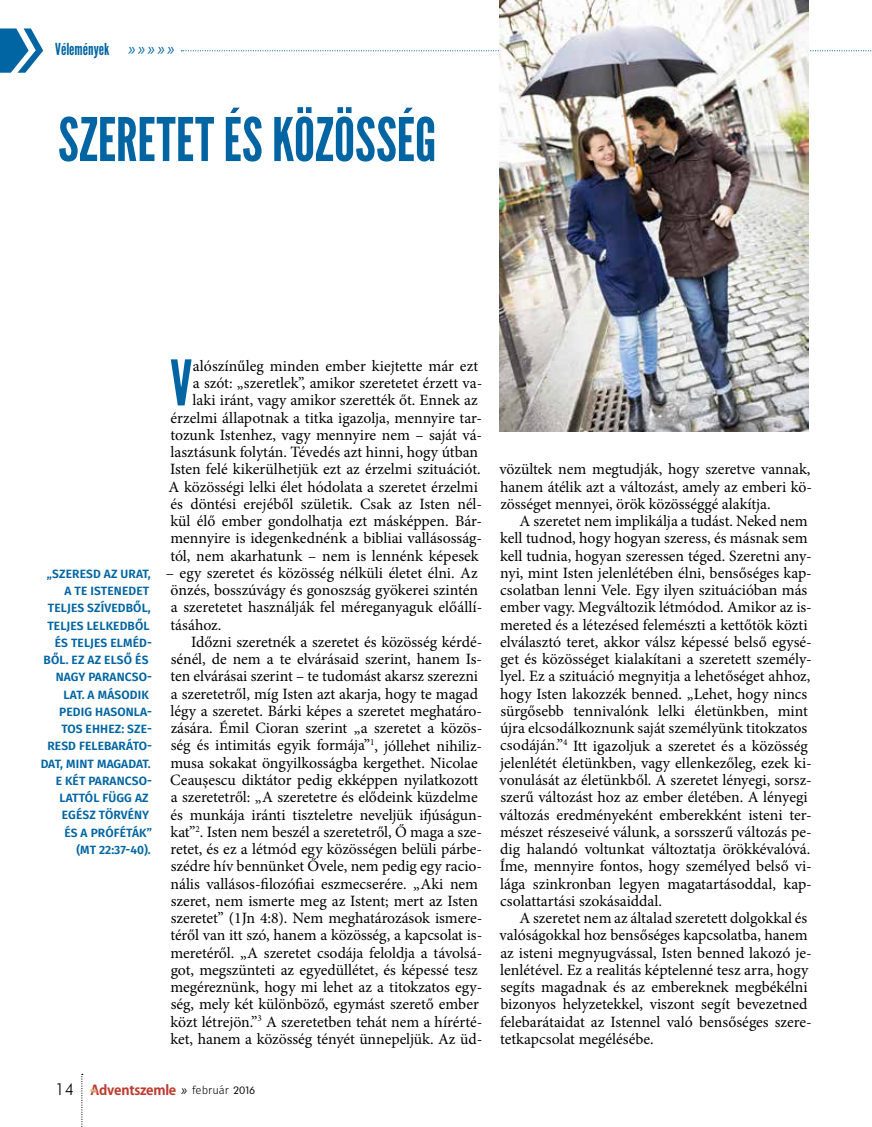
<style>
.page{position:relative;width:872px;height:1127px;background:#fff}
.page>*{position:absolute;margin:0;border:0;box-sizing:border-box;transform-origin:0 0}
.t1{font:62.7px "League Gothic";color:#0065a2}
.t2{font:60px "League Gothic";color:#0065a2}
.t3{font:16.5px "League Gothic";color:#0065a2}
.t4{font:15.75px/17.2px "Minion Pro";letter-spacing:-.005em;color:#000}
.t5{font:700 13.5px "Koz Go Pr 6 N";letter-spacing:-.02em;color:#be3a2e}
.t6{font:600 12px "Fira Sans";letter-spacing:.01em;color:#0065a2}
.t7{font:600 12px "Fira Sans";letter-spacing:-.02em;color:#0065a2}
.s1{font-family:"Koz Go Pr 6 N"}
.s2{font-family:"Futura BT";font-weight:300;font-size:16.5px;color:#000}
.s3{font-weight:400;color:#000}
.s4{font-family:"Fira Sans";font-weight:300;font-size:11.25px;color:#000}
.s5{font-family:"Futura BT";font-weight:400;font-size:10.5px;color:#000}
</style>
<div class="page">
<svg style="left:0;top:28px;width:43px;height:45px"></svg>
<svg style="left:181px;top:50px;width:691px;height:1px"></svg>
<img style="left:500px;top:0;width:309px;height:432px">
<svg style="left:81px;top:1074px;width:2px;height:53px"></svg>
<svg style="left:91px;top:1088px;width:6px;height:4px"></svg>
<p class="t3" style="left:55px;top:40px;width:121px">VÉLEMÉNYEK <span class="s1">» » » » »</span></p>
<h2 class="t2" style="left:58px;top:104px;width:380px">SZERETET ÉS KÖZÖSSÉG</h2>
<p class="t6" style="left:47px;top:565px;width:105px">„SZERESD AZ URAT,</p>
<p class="t6" style="left:65px;top:582px;width:84px">A TE ISTENEDET</p>
<p class="t6" style="left:48px;top:600px;width:104px">TELJES SZÍVEDBŐL,</p>
<p class="t6" style="left:47px;top:617px;width:104px">TELJES LELKEDBŐL</p>
<p class="t6" style="left:55px;top:634px;width:99px">ÉS TELJES ELMÉD-</p>
<p class="t6" style="left:44px;top:651px;width:106px">BŐL. EZ AZ ELSŐ ÉS</p>
<p class="t6" style="left:56px;top:669px;width:98px">NAGY PARANCSO-</p>
<p class="t6" style="left:64px;top:686px;width:87px">LAT. A MÁSODIK</p>
<p class="t6" style="left:59px;top:703px;width:94px">PEDIG HASONLA-</p>
<p class="t6" style="left:61px;top:720px;width:92px">TOS EHH EZ: SZE-</p>
<p class="t6" style="left:47px;top:738px;width:106px">RESD FELEBARÁTO-</p>
<p class="t7" style="left:41px;top:755px;width:112px">DAT, MINT MAGADAT.</p>
<p class="t6" style="left:56px;top:772px;width:98px">E KÉT PARANCSO-</p>
<p class="t6" style="left:59px;top:789px;width:91px">LATTÓL FÜGG AZ</p>
<p class="t6" style="left:62px;top:807px;width:89px">EGÉSZ TÖRVÉNY</p>
<p class="t6" style="left:64px;top:824px;width:89px">ÉS A PRÓFÉTÁK”</p>
<p class="t6" style="left:76px;top:841px;width:76px">(MT 22:37-40).</p>
<h1 class="t1" style="left:170px;top:346px;width:22px">V</h1>
<p class="t4" style="left:169px;top:357px;width:315px;text-align:right">alószínűleg minden ember kiejtette már ezt<br>a szót: „szeretlek”, amikor szeretetet érzett va&shy;laki iránt, vagy amikor szerették őt. Ennek az érzelmi állapotnak a titka igazolja, mennyire tar&shy;tozunk Istenhez, vagy mennyire nem – saját vá&shy;lasztásunk folytán. Tévedés azt hinni, hogy útban Isten felé kikerülhetjük ezt az érzelmi szituációt.<br>A közösségi lelki élet hódolata a szeretet érzelmi és döntési erejéből születik. Csak az Isten nél&shy;kül élő ember gondolhatja ezt másképpen. Bár&shy;mennyire is idegenkednénk a bibliai vallásosság&shy;tól, nem akarhatunk – nem is lennénk képesek</p>
<p class="t4" style="left:166px;top:564px;width:316px">– egy szeretet és közösség nélküli életet élni. Az önzés, bosszúvágy és gonoszság gyökerei szintén a szeretetet használják fel méreganyaguk előállí&shy;tásához.</p>
<p class="t4" style="left:170px;top:633px;width:313px;text-indent:21px">Időzni szeretnék a szeretet és közösség kérdé&shy;sénél, de nem a te elvárásaid szerint, hanem Is&shy;ten elvárásai szerint – te tudomást akarsz szerezni a szeretetről, míg Isten azt akarja, hogy te magad légy a szeretet. Bárki képes a szeretet meghatáro&shy;zására. Émil Cioran szerint „a szeretet a közös&shy;ség és intimitás egyik formája”<sup>1</sup>, jóllehet nihiliz&shy;musa sokakat öngyilkosságba kergethet. Nicolae Ceaușescu diktátor pedig ekképpen nyilatkozott a szeretetről: „A szeretetre és elődeink küzdelme és munkája iránti tiszteletre neveljük ifjúságun&shy;kat”<sup>2</sup>. Isten nem beszél a szeretetről, Ő maga a sze&shy;retet, és ez a létmód egy közösségen belüli párbe&shy;szédre hív bennünket Ővele, nem pedig egy racio&shy;nális vallásos-filozófiai eszmecserére. „Aki nem szeret, nem ismerte meg az Istent; mert az Isten szeretet” (1Jn 4:8). Nem meghatározások ismere&shy;téről van itt szó, hanem a közösség, a kapcsolat is&shy;meretéről. „A szeretet csodája feloldja a távolsá&shy;got, megszünteti az egyedüllétet, és képessé tesz megéreznünk, hogy mi lehet az a titokzatos egy&shy;ség, mely két különböző, egymást szerető ember közt létrejön.”<sup>3</sup> A szeretetben tehát nem a hírérté&shy;ket, hanem a közösség tényét ünnepeljük. Az üd-</p>
<p class="t5" style="left:55px;top:1082px;width:202px"><span class="s2">14</span> Adventszemle <span class="s3">»</span> <span class="s4">február</span> <span class="s5">2016</span></p>
<p class="t4" style="left:499px;top:461px;width:314px;text-align:justify">vözültek nem megtudják, hogy szeretve vannak, hanem átélik azt a változást, amely az emberi kö&shy;zösséget mennyei, örök közösséggé alakítja.</p>
<p class="t4" style="left:499px;top:513px;width:314px;text-indent:20px">A szeretet nem implikálja a tudást. Neked nem kell tudnod, hogy hogyan szeress, és másnak sem kell tudnia, hogyan szeressen téged. Szeretni an - nyi, mint Isten jelenlétében élni, bensőséges kap&shy;csolatban lenni Vele. Egy ilyen szituációban más ember vagy. Megváltozik létmódod. Amikor az is&shy;mereted és a létezésed felemészti a kettőtök közti elválasztó teret, akkor válsz képessé belső egysé&shy;get és közösséget kialakítani a szeretett személ - lyel. Ez a szituáció megnyitja a lehetőséget ahhoz, hogy Isten lakozzék benned. „Lehet, hogy nincs sürgősebb tennivalónk lelki életünkben, mint újra elcsodálkoznunk saját személyünk titokzatos csodáján.”<sup>4</sup> Itt igazoljuk a szeretet és a közösség jelenlétét életünkben, vagy ellenkezőleg, ezek ki&shy;vonulását az életünkből. A szeretet lényegi, sors - szerű változást hoz az ember életében. A lényegi változás eredményeként emberekként isteni ter&shy;mészet részeseivé válunk, a sorsszerű változás pe&shy;dig halandó voltunkat változtatja örökkévalóvá.<br>Íme, mennyire fontos, hogy személyed belső vi&shy;lága szinkronban legyen magatartásoddal, kap&shy;csolattartási szokásaiddal.</p>
<p class="t4" style="left:499px;top:909px;width:314px;text-indent:20px">A szeretet nem az általad szeretett dolgokkal és valóságokkal hoz bensőséges kapcsolatba, hanem az isteni megnyugvással, Isten benned lakozó je&shy;lenlétével. Ez a realitás képtelenné tesz arra, hogy segíts magadnak és az embereknek megbékélni bizonyos helyzetekkel, viszont segít bevezetned felebarátaidat az Istennel való bensőséges szere&shy;tetkapcsolat megélésébe.</p>
</div>
